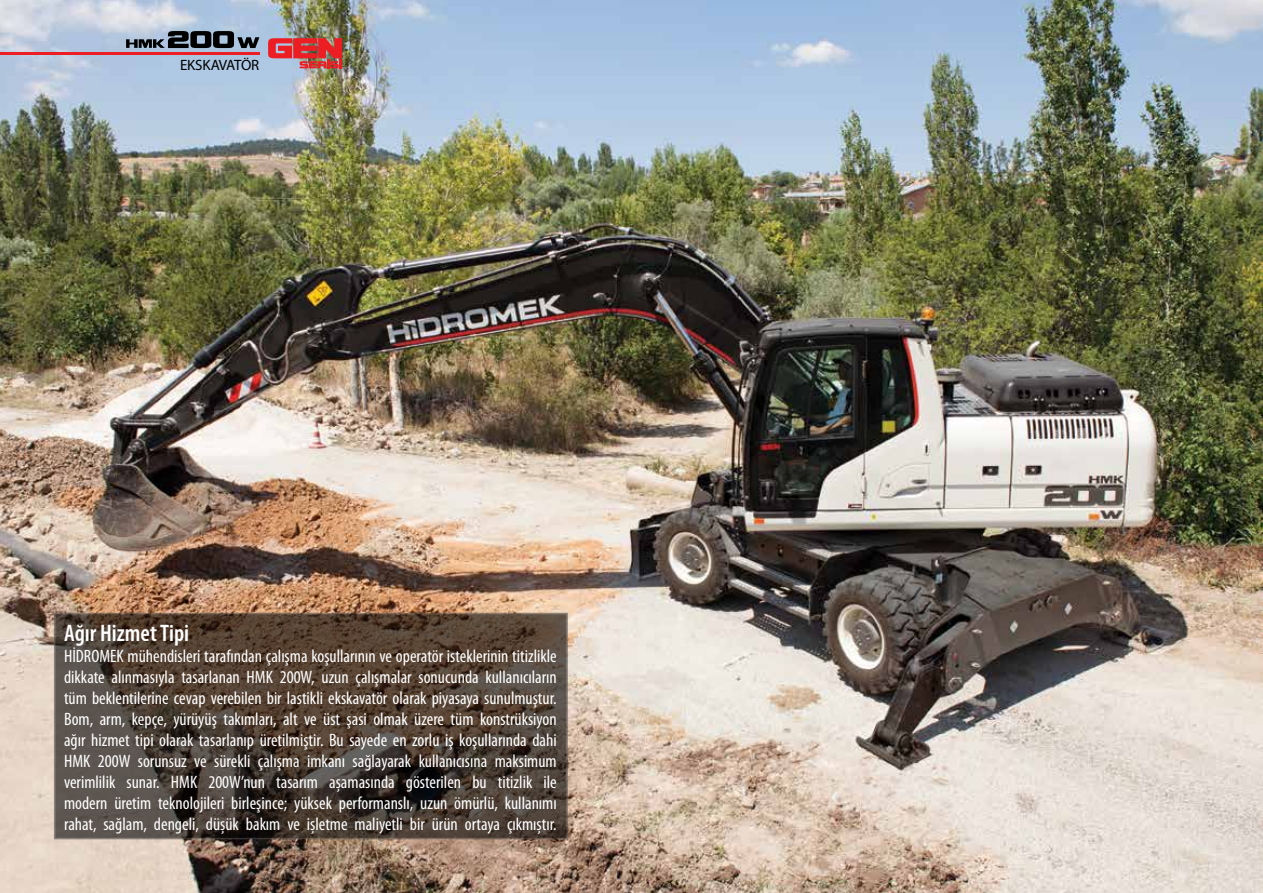
<style>
.page{position:relative;width:1263px;height:893px;background:#fff}
.page>*{position:absolute;margin:0;border:0;box-sizing:border-box;transform-origin:0 0}
.t1{font:600 condensed 24px "Myriad Pro";color:#fff}
.t2{font:condensed 18px/21px "Myriad Pro";color:#fff;text-align:justify}
.t3{font:15px "Myriad Pro";letter-spacing:-.01em;color:#000}
</style>
<div class="page">
<img style="left:0;top:0;width:1263px;height:893px">
<svg style="left:54px;top:613px;width:514px;height:226px;background:#4c3f35"></svg>
<hr style="left:0;top:52px;width:259px;height:2px;background:#ed1d24">
<svg style="left:268px;top:38px;width:74px;height:30px;background:#cf4e54"></svg>
<svg style="left:126px;top:31px;width:133px;height:17px;background:#515b67"></svg>
<p class="t3" style="left:180px;top:56px;width:81px">EKSKAVATÖR</p>
<h1 class="t1" style="left:64px;top:618px;width:127px">Ağır Hizmet Tipi</h1>
<p class="t2" style="left:64px;top:645px;width:494px">HİDROMEK mühendisleri tarafından çalışma koşullarının ve operatör isteklerinin titizlikle dikkate alınmasıyla tasarlanan HMK 200W, uzun çalışmalar sonucunda kullanıcıların tüm beklentilerine cevap verebilen bir lastikli ekskavatör olarak piyasaya sunulmuştur.<br>Bom, arm, kepçe, yürüyüş takımları, alt ve üst şasi olmak üzere tüm konstrüksiyon ağır hizmet tipi olarak tasarlanıp üretilmiştir. Bu sayede en zorlu iş koşullarında dahi HMK 200W sorunsuz ve sürekli çalışma imkanı sağlayarak kullanıcısına maksimum verimlilik sunar. HMK 200W’nun tasarım așamasında gösterilen bu titizlik ile modern üretim teknolojileri birleşince; yüksek performanslı, uzun ömürlü, kullanımı rahat, sağlam, dengeli, düșük bakım ve ișletme maliyetli bir ürün ortaya çıkmıștır.</p>
</div>
